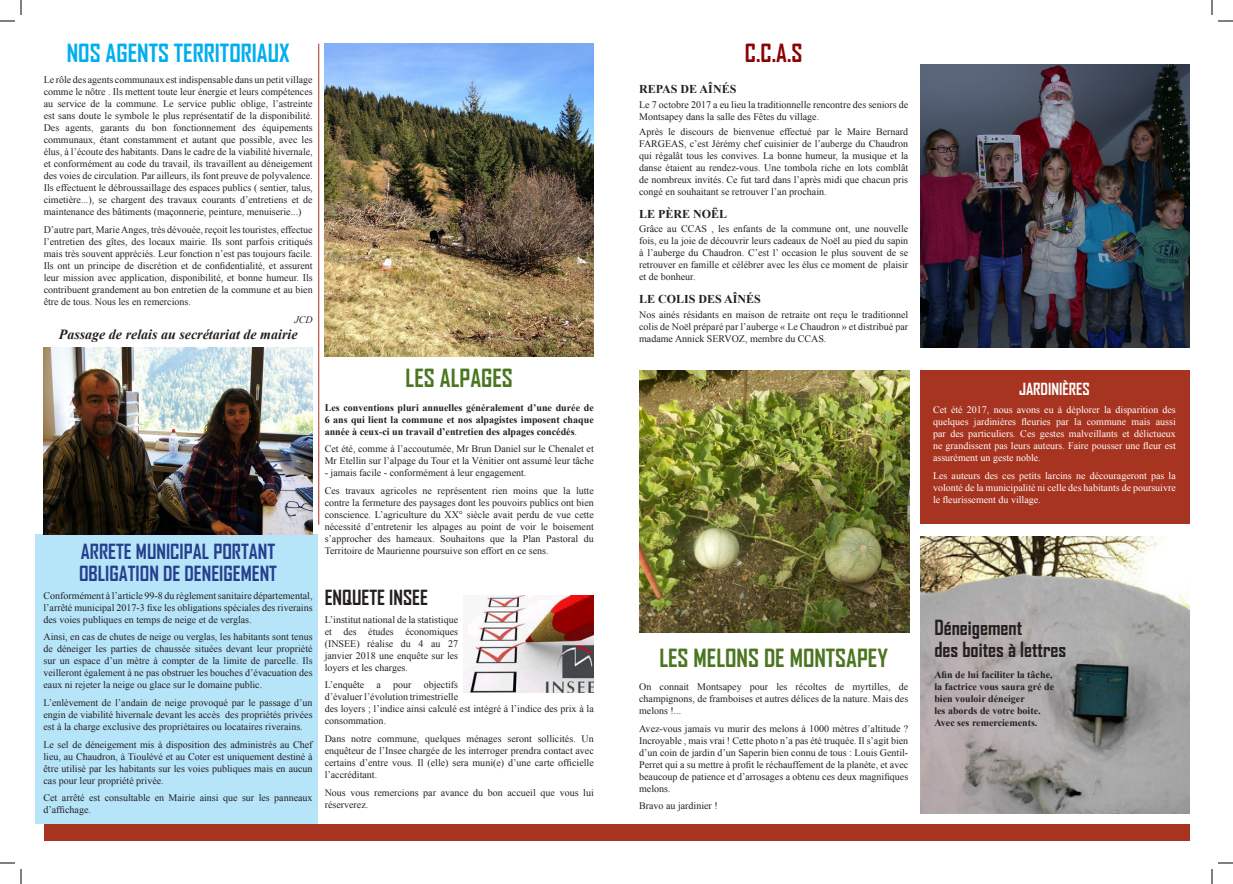
<style>
.page{position:relative;width:1233px;height:884px;background:#fff}
.page>*{position:absolute;margin:0;border:0;box-sizing:border-box;transform-origin:0 0}
.t1{font:700 24px "Agency FB";color:#4b7520}
.t2{font:700 24px "Agency FB";color:#00aeef}
.t3{font:700 24px "Agency FB";color:#8d0203}
.t4{font:700 20px/22px "Agency FB";color:#253f8e}
.t5{font:700 20px/22px "Agency FB";color:#231f20}
.t6{font:700 16px "Agency FB";color:#fff}
.t7{font:italic 700 14px "Times New Roman";color:#231f20}
.t8{font:700 12px "Times New Roman";color:#231f20}
.t9{font:10px/12px "Times New Roman";color:#231f20;text-align:justify}
.t10{font:10px/12px "Times New Roman";color:#fff;text-align:justify}
.t11{font:700 10px/12px "Times New Roman";color:#231f20}
.t12{font:italic 10px "Times New Roman";color:#231f20}
.s1{font-weight:400}
</style>
<div class="page">
<div style="left:36px;top:535px;width:282px;height:289px;background:#b6e4f9"></div>
<div style="left:44px;top:824px;width:1145px;height:16px;background:#a73420"></div>
<hr style="left:318px;top:44px;width:1px;height:481px;background:#a73420">
<img style="left:44px;top:348px;width:268px;height:187px">
<img style="left:464px;top:595px;width:130px;height:98px">
<img style="left:920px;top:536px;width:269px;height:278px">
<img style="left:920px;top:64px;width:269px;height:284px">
<img style="left:325px;top:44px;width:269px;height:313px">
<div style="left:920px;top:370px;width:269px;height:153px;background:#a73420"></div>
<img style="left:639px;top:370px;width:270px;height:263px">
<svg style="left:1218px;top:20px;width:15px;height:2px"></svg>
<svg style="left:1218px;top:862px;width:15px;height:2px"></svg>
<svg style="left:0;top:0;width:22px;height:22px"></svg>
<svg style="left:0;top:862px;width:22px;height:22px"></svg>
<svg style="left:1211px;top:0;width:1px;height:15px"></svg>
<svg style="left:1211px;top:869px;width:1px;height:15px"></svg>
<h1 class="t2" style="left:67px;top:38px;width:224px">NOS AGENTS TERRITORIAUX</h1>
<p class="t9" style="left:44px;top:74px;width:270px">Le rôle des agents communaux est indispensable dans un petit village comme le nôtre . Ils mettent toute leur énergie et leurs compétences au service de la commune. Le service public oblige, l’astreinte est sans doute le symbole le plus représentatif de la disponibilité.<br>Des agents, garants du bon fonctionnement des équipements communaux, étant constamment et autant que possible, avec les élus, à l’écoute des habitants. Dans le cadre de la viabilité hivernale, et conformément au code du travail, ils travaillent au déneigement des voies de circulation. Par ailleurs, ils font preuve de polyvalence.<br>Ils effectuent le débroussaillage des espaces publics ( sentier, talus, cimetière...), se chargent des travaux courants d’entretiens et de maintenance des bâtiments (maçonnerie, peinture, menuiserie...)</p>
<p class="t9" style="left:44px;top:223px;width:270px">D’autre part, Marie Anges, très dévouée, reçoit les touristes, effectue l’entretien des gîtes, des locaux mairie. Ils sont parfois critiqués mais très souvent appréciés. Leur fonction n’est pas toujours facile.<br>Ils ont un principe de discrétion et de confidentialité, et assurent leur mission avec application, disponibilité, et bonne humeur. Ils contribuent grandement au bon entretien de la commune et au bien être de tous. Nous les en remercions.</p>
<p class="t12" style="left:294px;top:312px;width:20px">JCD</p>
<h3 class="t7" style="left:59px;top:325px;width:240px">Passage de relais au secrétariat de mairie</h3>
<h2 class="t4" style="left:79px;top:540px;width:200px">ARRETE MUNICIPAL PORTANT<br>OBLIGATION DE DENEIGEMENT</h2>
<p class="t9" style="left:44px;top:589px;width:270px">Conformément à l’article 99-8 du règlement sanitaire départemental, l’arrêté municipal 2017-3 fixe les obligations spéciales des riverains des voies publiques en temps de neige et de verglas.</p>
<p class="t9" style="left:44px;top:631px;width:270px">Ainsi, en cas de chutes de neige ou verglas, les habitants sont tenus de déneiger les parties de chaussée situées devant leur propriété sur un espace d’un mètre à compter de la limite de parcelle. Ils veilleront également à ne pas obstruer les bouches d’évacuation des eaux ni rejeter la neige ou glace sur le domaine public.</p>
<p class="t9" style="left:44px;top:696px;width:270px">L’enlèvement de l’andain de neige provoqué par le passage d’un engin de viabilité hivernale devant les accès des propriétés privées est à la charge exclusive des propriétaires ou locataires riverains.</p>
<p class="t9" style="left:44px;top:738px;width:270px">Le sel de déneigement mis à disposition des administrés au Chef lieu, au Chaudron, à Tioulévé et au Coter est uniquement destiné à être utilisé par les habitants sur les voies publiques mais en aucun cas pour leur propriété privée.</p>
<p class="t9" style="left:44px;top:792px;width:270px">Cet arrêté est consultable en Mairie ainsi que sur les panneaux d’affichage.</p>
<h1 class="t1" style="left:405px;top:363px;width:109px">LES ALPAGES</h1>
<p class="t11" style="left:325px;top:401px;width:270px;text-align:justify">Les conventions pluri annuelles généralement d’une durée de 6 ans qui lient la commune et nos alpagistes imposent chaque année à ceux-ci un travail d’entretien des alpages concédés<span class="s1">.</span></p>
<p class="t9" style="left:325px;top:443px;width:270px">Cet été, comme à l’accoutumée, Mr Brun Daniel sur le Chenalet et<br>Mr Etellin sur l’alpage du Tour et la Vénitier ont assumé leur tâche</p>
<p class="t9" style="left:325px;top:464px;width:270px;line-height:17.7px">- jamais facile - conformément à leur engagement.<br>Ces travaux agricoles ne représentent rien moins que la lutte</p>
<p class="t9" style="left:325px;top:496px;width:270px">contre la fermeture des paysages dont les pouvoirs publics ont bien conscience. L’agriculture du XX° siècle avait perdu de vue cette nécessité d’entretenir les alpages au point de voir le boisement s’approcher des hameaux. Souhaitons que la Plan Pastoral du Territoire de Maurienne poursuive son effort en ce sens.</p>
<h2 class="t5" style="left:325px;top:586px;width:105px">ENQUETE INSEE</h2>
<p class="t9" style="left:325px;top:613px;width:135px">L’institut national de la statistique et des études économiques (INSEE) réalise du 4 au 27 janvier 2018 une enquête sur les loyers et les charges.</p>
<p class="t9" style="left:325px;top:679px;width:270px;text-align:left">L’enquête a pour objectifs<br>d’évaluer l’évolution trimestrielle<br>des loyers ; l’indice ainsi calculé est intégré à l’indice des prix à la consommation.</p>
<p class="t9" style="left:325px;top:732px;width:270px">Dans notre commune, quelques ménages seront sollicités. Un enquêteur de l’Insee chargée de les interroger prendra contact avec certains d’entre vous. Il (elle) sera muni(e) d’une carte officielle l’accréditant.</p>
<p class="t9" style="left:325px;top:786px;width:270px">Nous vous remercions par avance du bon accueil que vous lui réserverez.</p>
<h1 class="t3" style="left:745px;top:38px;width:59px">C.C.A.S</h1>
<p class="t8" style="left:639px;top:81px;width:99px">REPAS DE AÎNÉS</p>
<p class="t9" style="left:639px;top:98px;width:270px">Le 7 octobre 2017 a eu lieu la traditionnelle rencontre des seniors de<br>Montsapey dans la salle des Fêtes du village.</p>
<p class="t9" style="left:639px;top:125px;width:270px">Après le discours de bienvenue effectué par le Maire Bernard FARGEAS, c’est Jérémy chef cuisinier de l’auberge du Chaudron qui régalât tous les convives. La bonne humeur, la musique et la danse étaient au rendez-vous. Une tombola riche en lots comblât de nombreux invités. Ce fut tard dans l’après midi que chacun pris congé en souhaitant se retrouver l’an prochain.</p>
<p class="t8" style="left:639px;top:205px;width:90px">LE PÈRE NOËL</p>
<p class="t9" style="left:639px;top:223px;width:270px">Grâce au CCAS , les enfants de la commune ont, une nouvelle fois, eu la joie de découvrir leurs cadeaux de Noël au pied du sapin à l’auberge du Chaudron. C’est l’ occasion le plus souvent de se retrouver en famille et célébrer avec les élus ce moment de plaisir et de bonheur.</p>
<p class="t8" style="left:639px;top:291px;width:123px">LE COLIS DES AÎNÉS</p>
<p class="t9" style="left:639px;top:309px;width:270px">Nos ainés résidants en maison de retraite ont reçu le traditionnel colis de Noël préparé par l’auberge « Le Chaudron » et distribué par madame Annick SERVOZ, membre du CCAS.</p>
<h3 class="t6" style="left:1019px;top:379px;width:72px">JARDINIÈRES</h3>
<p class="t10" style="left:933px;top:404px;width:244px">Cet été 2017, nous avons eu à déplorer la disparition des quelques jardinières fleuries par la commune mais aussi par des particuliers. Ces gestes malveillants et délictueux ne grandissent pas leurs auteurs. Faire pousser une fleur est assurément un geste noble.</p>
<p class="t10" style="left:933px;top:469px;width:244px">Les auteurs des ces petits larcins ne décourageront pas la volonté de la municipalité ni celle des habitants de poursuivre le fleurissement du village.</p>
<h1 class="t1" style="left:659px;top:643px;width:230px">LES MELONS DE MONTSAPEY</h1>
<p class="t9" style="left:639px;top:681px;width:270px">On connait Montsapey pour les récoltes de myrtilles, de champignons, de framboises et autres délices de la nature. Mais des melons !...</p>
<p class="t9" style="left:639px;top:722px;width:270px">Avez-vous jamais vu murir des melons à 1000 mètres d’altitude ?<br>Incroyable , mais vrai ! Cette photo n’a pas été truquée. Il s’agit bien d’un coin de jardin d’un Saperin bien connu de tous : Louis Gentil-Perret qui a su mettre à profit le réchauffement de la planète, et avec beaucoup de patience et d’arrosages a obtenu ces deux magnifiques melons.</p>
<p class="t9" style="left:639px;top:800px;width:80px">Bravo au jardinier !</p>
<h2 class="t5" style="left:934px;top:616px;width:133px">Déneigement<br>des boites à lettres</h2>
<p class="t11" style="left:934px;top:668px;width:121px">Afin de lui faciliter la tâche, la factrice vous saura gré de bien vouloir déneiger<br>les abords de votre boite.<br>Avec ses remerciements.</p>
</div>
